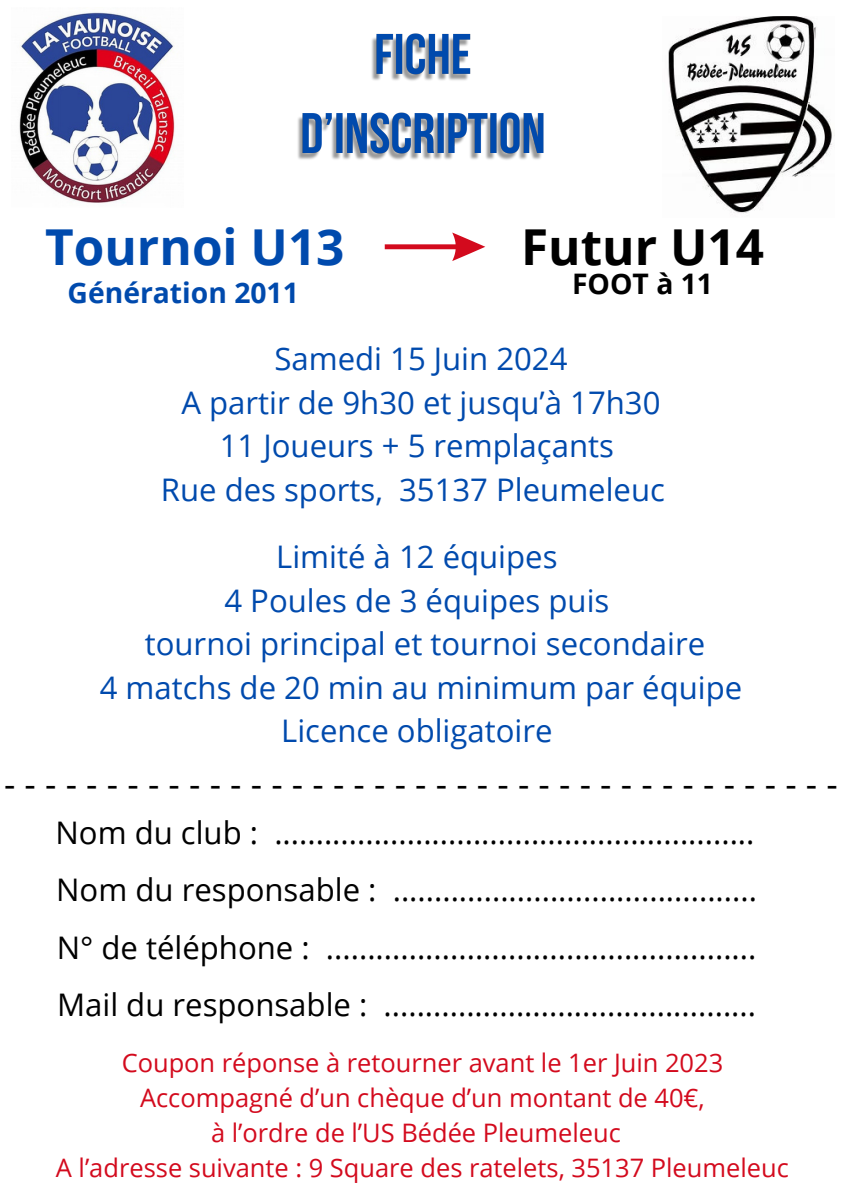
<style>
.page{position:relative;width:842px;height:1191px;background:#fff}
.page>*{position:absolute;margin:0;border:0;box-sizing:border-box;transform-origin:0 0}
.t1{font:700 49.5px "Open Sans";color:#004aad}
.t2{font:700 49.5px "Open Sans";color:#000}
.t3{font:35.4px "Open Sans";color:#000}
.t4{font:31.1px "Open Sans";color:#000}
.t5{font:31.1px "Open Sans";color:#004aad}
.t6{font:700 28.3px "Open Sans";color:#004aad}
.t7{font:700 28.3px "Open Sans";color:#000}
.t8{font:25.5px "Open Sans";color:#d30a1d}
</style>
<div class="page">
<img style="left:19px;top:12px;width:156px;height:191px">
<img style="left:668px;top:17px;width:164px;height:197px">
<svg style="left:385px;top:232px;width:100px;height:29px"></svg>
<img style="left:297px;top:33px;width:247px;height:127px">
<p class="t1" style="left:45px;top:212px;width:301px">Tournoi U13</p>
<p class="t2" style="left:521px;top:212px;width:244px">Futur U14</p>
<p class="t7" style="left:572px;top:263px;width:142px">FOOT à 11</p>
<p class="t6" style="left:68px;top:273px;width:233px">Génération 2011</p>
<p class="t5" style="left:274px;top:337px;width:295px">Samedi 15 Juin 2024</p>
<p class="t5" style="left:181px;top:380px;width:480px">A partir de 9h30 et jusqu’à 17h30</p>
<p class="t5" style="left:220px;top:424px;width:396px">11 Joueurs + 5 remplaçants</p>
<p class="t5" style="left:161px;top:467px;width:506px">Rue des sports, 35137 Pleumeleuc</p>
<p class="t5" style="left:276px;top:535px;width:283px">Limité à 12 équipes</p>
<p class="t5" style="left:224px;top:578px;width:386px">4 Poules de 3 équipes puis</p>
<p class="t5" style="left:145px;top:622px;width:562px">tournoi principal et tournoi secondaire</p>
<p class="t5" style="left:100px;top:665px;width:644px">4 matchs de 20 min au minimum par équipe</p>
<p class="t5" style="left:281px;top:709px;width:273px">Licence obligatoire</p>
<p class="t3" style="left:4px;top:759px;width:835px">-----------------------------------------</p>
<p class="t4" style="left:55px;top:810px;width:701px">Nom du club : ..........................................................</p>
<p class="t4" style="left:56px;top:867px;width:702px">Nom du responsable : ............................................</p>
<p class="t4" style="left:57px;top:925px;width:701px">N° de téléphone : ....................................................</p>
<p class="t4" style="left:57px;top:982px;width:700px">Mail du responsable : .............................................</p>
<p class="t8" style="left:122px;top:1044px;width:603px">Coupon réponse à retourner avant le 1er Juin 2023</p>
<p class="t8" style="left:140px;top:1079px;width:566px">Accompagné d’un chèque d’un montant de 40€,</p>
<p class="t8" style="left:211px;top:1114px;width:411px">à l’ordre de l’US Bédée Pleumeleuc</p>
<p class="t8" style="left:56px;top:1149px;width:734px">A l’adresse suivante : 9 Square des ratelets, 35137 Pleumeleuc</p>
</div>
